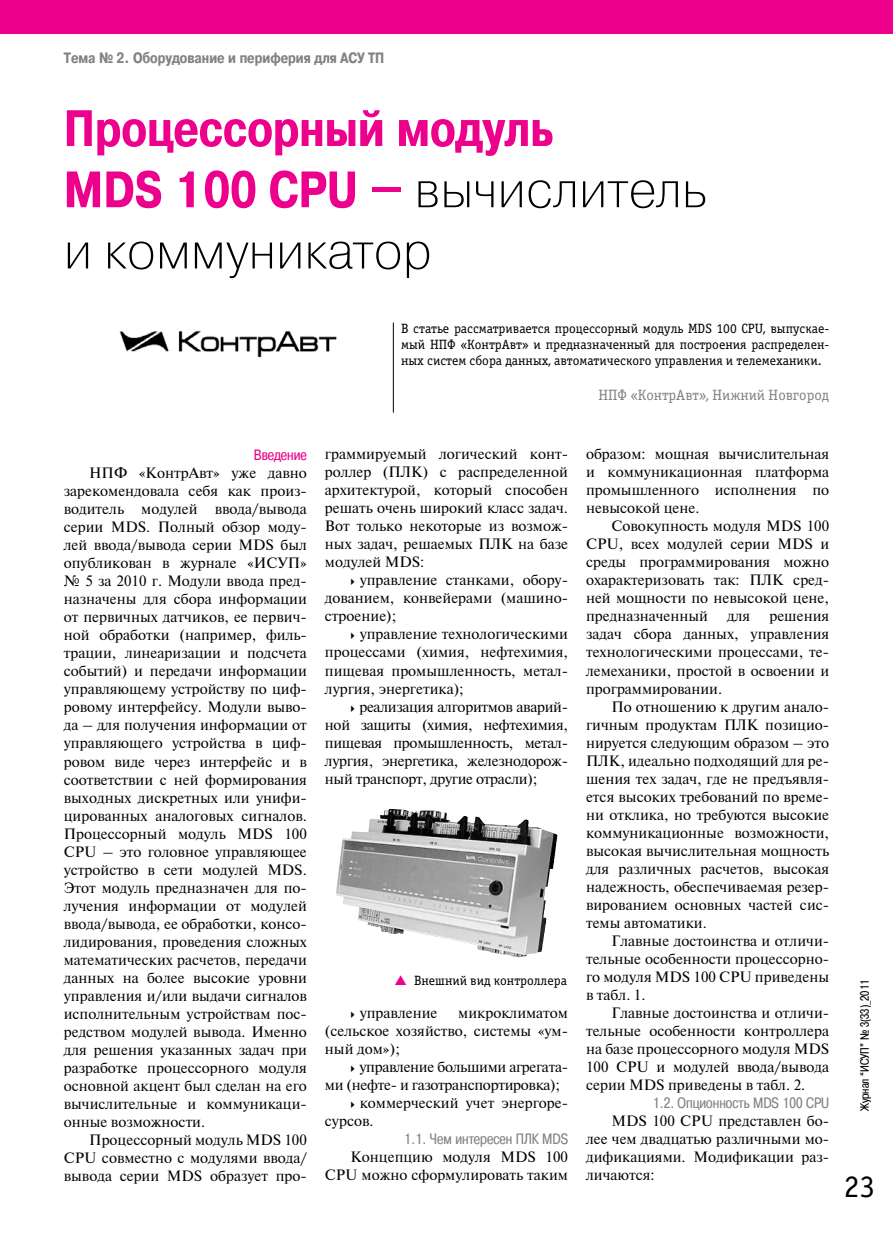
<style>
.page{position:relative;width:893px;height:1234px;background:#fff}
.page>*{position:absolute;margin:0;border:0;box-sizing:border-box;transform-origin:0 0}
.t1{font:51px/61.2px "Pragmatica Light C";color:#000}
.t2{font:700 51px "Pragmatica Cond C";color:#ec008c}
.t3{font:31.5px "Officina Serif C";color:#000}
.t4{font:15px/18px "Newton";color:#000;text-align:justify}
.t5{font:15px "Newton";letter-spacing:-.02em;color:#000}
.t6{font:15px "Pragmatica Cond C";color:#808285}
.t7{font:700 15px "Pragmatica Cond C";color:#808285}
.t8{font:15px "Officina Serif C";color:#808285}
.t9{font:15px "Pragmatica Cond C";color:#ec008c}
.t10{font:13.5px/16.2px "Officina Serif C";color:#000;text-align:justify}
.t11{font:12px "Pragmatica Cond C";color:#000}
.s1{font-family:"Pragmatica Cond C";font-weight:700;color:#ec008c}
</style>
<div class="page">
<div style="left:0;top:0;width:893px;height:34px;background:#ec008c"></div>
<hr style="left:393px;top:322px;width:1px;height:90px;background:#000">
<img style="left:119px;top:330px;width:218px;height:28px">
<img style="left:336px;top:809px;width:207px;height:148px">
<p class="t7" style="left:64px;top:50px;width:322px">Тема № 2. Оборудование и периферия для АСУ ТП</p>
<h1 class="t2" style="left:64px;top:100px;width:491px">Процессорный модуль</h1>
<h1 class="t1" style="left:64px;top:159px;width:645px"><span class="s1">MDS 100 CPU –</span> вычислитель и коммуникатор</h1>
<p class="t10" style="left:401px;top:320px;width:430px">В статье рассматривается процессорный модуль MDS 100 CPU, выпускае&shy;мый НПФ «КонтрАвт» и предназначенный для построения распределен&shy;ных систем сбора данных, автоматического управления и телемеханики.</p>
<p class="t8" style="left:598px;top:387px;width:232px">НПФ «КонтрАвт», Нижний Новгород</p>
<p class="t9" style="left:254px;top:446px;width:55px">Введение</p>
<p class="t4" style="left:64px;top:463px;width:245px;text-indent:26px">НПФ «КонтрАвт» уже давно зарекомендовала себя как произ&shy;водитель модулей ввода/вывода серии MDS. Полный обзор моду&shy;лей ввода/вывода серии MDS был опубликован в журнале «ИСУП» № 5 за 2010 г. Модули ввода пред&shy;назначены для сбора информации от первичных датчиков, ее первич&shy;ной обработки (например, филь&shy;трации, линеаризации и подсчета событий) и передачи информации управляющему устройству по циф&shy;ровому интерфейсу. Модули выво&shy;да – для получения информации от управляющего устройства в циф&shy;ровом виде через интерфейс и в соответствии с ней формирования выходных дискретных или унифи&shy;цированных аналоговых сигналов.<br>Процессорный модуль MDS 100<br>CPU – это головное управляющее устройство в сети модулей MDS.<br>Этот модуль предназначен для по&shy;лучения информации от модулей ввода/вывода, ее обработки, консо&shy;лидирования, проведения сложных математических расчетов, передачи данных на более высокие уровни управления и/или выдачи сигналов исполнительным устройствам пос&shy;редством модулей вывода. Именно для решения указанных задач при разработке процессорного модуля основной акцент был сделан на его вычислительные и коммуникаци&shy;онные возможности.</p>
<p class="t4" style="left:64px;top:1129px;width:245px;text-indent:26px">Процессорный модуль MDS 100<br>CPU совместно с модулями ввода/ вывода серии MDS образует про-</p>
<p class="t4" style="left:325px;top:444px;width:245px">граммируемый логический конт&shy;роллер (ПЛК) с распределенной архитектурой, который способен решать очень широкий класс задач.<br>Вот только некоторые из возмож&shy;ных задач, решаемых ПЛК на базе модулей MDS:</p>
<p class="t4" style="left:325px;top:570px;width:245px;text-indent:35px">управление станками, обору&shy;дованием, конвейерами (машино&shy;строение);</p>
<p class="t4" style="left:325px;top:624px;width:245px;text-indent:35px">управление технологическими процессами (химия, нефтехимия, пищевая промышленность, метал&shy;лургия, энергетика);</p>
<p class="t4" style="left:325px;top:696px;width:245px;text-indent:34px">реализация алгоритмов аварий&shy;ной защиты (химия, нефтехимия, пищевая промышленность, метал&shy;лургия, энергетика, железнодорож&shy;ный транспорт, другие отрасли);</p>
<p class="t10" style="left:414px;top:972px;width:154px">Внешний вид контроллера</p>
<p class="t4" style="left:325px;top:1002px;width:245px;text-indent:133px">микроклиматом (сельское хозяйство, системы «ум&shy;ный дом»);</p>
<p class="t5" style="left:359px;top:1055px;width:210px">управление большими агрегата-</p>
<p class="t5" style="left:325px;top:1073px;width:237px">ми (нефте- и газотранспортировка);</p>
<p class="t4" style="left:360px;top:1092px;width:210px">коммерческий учет энергоре-</p>
<p class="t4" style="left:325px;top:1110px;width:50px">сурсов.</p>
<p class="t6" style="left:404px;top:1129px;width:165px">1.1. Чем интересен ПЛК MDS</p>
<p class="t4" style="left:325px;top:1146px;width:245px;text-align:right">Концепцию модуля MDS 100<br>CPU можно сформулировать таким</p>
<p class="t4" style="left:360px;top:1002px;width:79px">управление</p>
<p class="t4" style="left:586px;top:444px;width:245px">образом: мощная вычислительная и коммуникационная платформа промышленного исполнения по невысокой цене.</p>
<p class="t4" style="left:586px;top:516px;width:245px;text-indent:26px">Совокупность модуля MDS 100<br>CPU, всех модулей серии MDS и среды программирования можно охарактеризовать так: ПЛК сред&shy;ней мощности по невысокой цене, предназначенный</p>
<p class="t4" style="left:586px;top:606px;width:245px;text-indent:183px">решения задач сбора данных, управления технологическими процессами, те&shy;лемеханики, простой в освоении и программировании.</p>
<p class="t4" style="left:586px;top:696px;width:245px;text-indent:26px">По отношению к другим анало&shy;гичным продуктам ПЛК позицио&shy;нируется следующим образом – это ПЛК, идеально подходящий для ре&shy;шения тех задач, где не предъявля&shy;ется высоких требований по време&shy;ни отклика, но требуются высокие коммуникационные возможности, высокая вычислительная мощность для различных расчетов, высокая надежность, обеспечиваемая резер&shy;вированием основных частей сис&shy;темы автоматики.</p>
<p class="t4" style="left:586px;top:930px;width:245px;text-indent:26px">Главные достоинства и отличи&shy;тельные особенности процессорно&shy;го модуля MDS 100 CPU приведены в табл. 1.</p>
<p class="t4" style="left:586px;top:1002px;width:245px;text-indent:26px">Главные достоинства и отличи&shy;тельные особенности контроллера на базе процессорного модуля MDS 100 CPU и модулей ввода/вывода серии MDS приведены в табл. 2.</p>
<p class="t6" style="left:653px;top:1093px;width:178px">1.2. Опционность MDS 100 CPU</p>
<p class="t4" style="left:586px;top:1110px;width:245px;text-indent:26px">MDS 100 CPU представлен бо&shy;лее чем двадцатью различными мо&shy;дификациями. Модификации раз&shy;личаются:</p>
<p class="t4" style="left:727px;top:606px;width:25px">для</p>
<p class="t11" style="left:858px;top:1110px;width:134px;rotate:-90deg">Журнал “ИСУП” № 3(33)_2011</p>
<h2 class="t3" style="left:844px;top:1168px;width:33px">23</h2>
</div>
